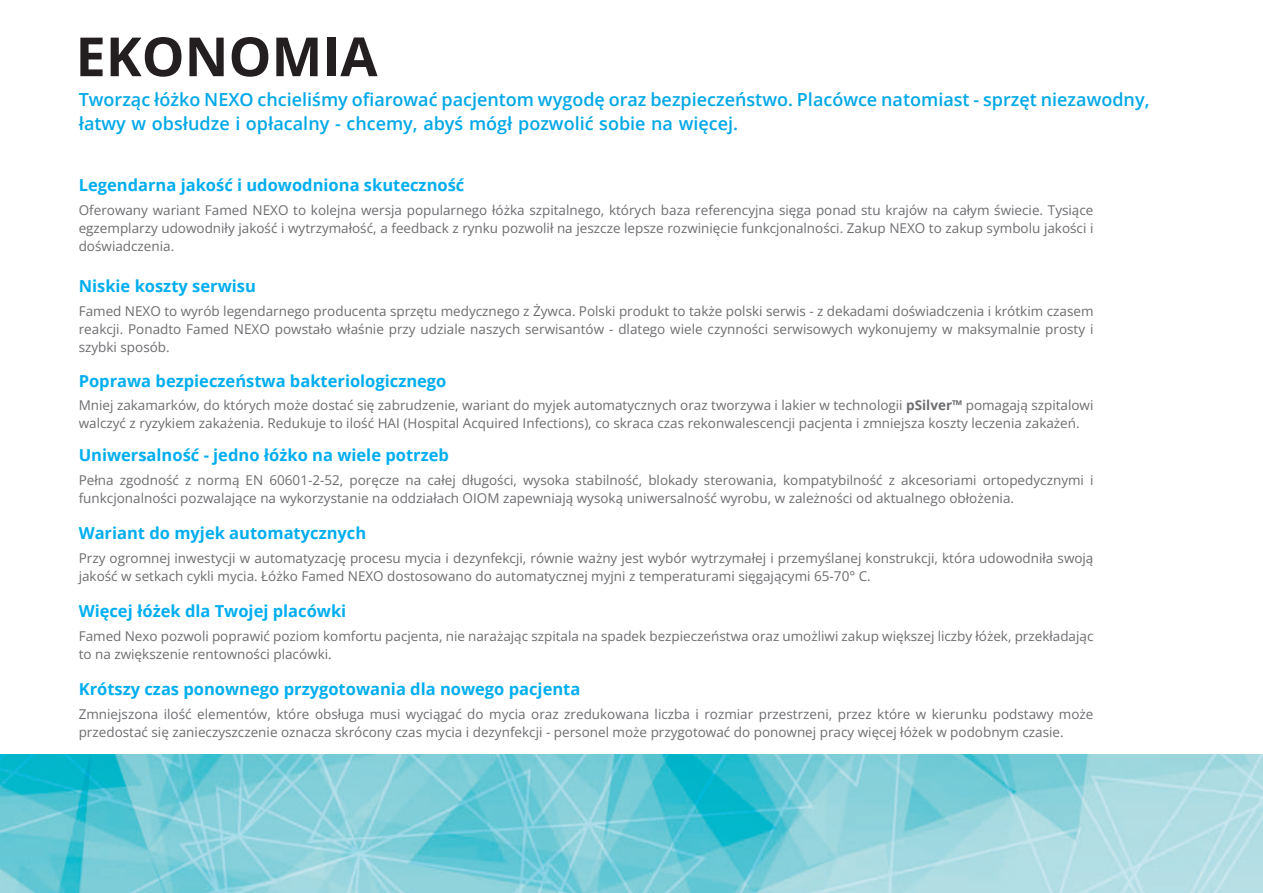
<style>
.page{position:relative;width:1263px;height:893px;background:#fff}
.page>*{position:absolute;margin:0;border:0;box-sizing:border-box;transform-origin:0 0}
.t1{font:700 54px "Open Sans";color:#231f20}
.t2{font:600 18px/24px "Open Sans";color:#00a8e7}
.t3{font:700 16.5px "Open Sans";color:#00aeef}
.t4{font:13.5px/18px "Open Sans";color:#6c6d70}
.s1{font-weight:700}
</style>
<div class="page">
<img style="left:0;top:755px;width:1263px;height:138px">
<h1 class="t1" style="left:76px;top:18px;width:304px">EKONOMIA</h1>
<h2 class="t2" style="left:79px;top:87px;width:1072px">Tworząc łóżko NEXO chcieliśmy ofiarować pacjentom wygodę oraz bezpieczeństwo. Placówce natomiast - sprzęt niezawodny, łatwy w obsłudze i opłacalny - chcemy, abyś mógł pozwolić sobie na więcej.</h2>
<p class="t3" style="left:79px;top:173px;width:387px">Legendarna jakość i udowodniona skuteczność</p>
<p class="t4" style="left:79px;top:201px;width:1016px;text-align:justify">Oferowany wariant Famed NEXO to kolejna wersja popularnego łóżka szpitalnego, których baza referencyjna sięga ponad stu krajów na całym świecie. Tysiące egzemplarzy udowodniły jakość i wytrzymałość, a feedback z rynku pozwolił na jeszcze lepsze rozwinięcie funkcjonalności. Zakup NEXO to zakup symbolu jakości i doświadczenia.</p>
<p class="t3" style="left:79px;top:274px;width:179px">Niskie koszty serwisu</p>
<p class="t4" style="left:79px;top:301px;width:1016px;text-align:justify">Famed NEXO to wyrób legendarnego producenta sprzętu medycznego z Żywca. Polski produkt to także polski serwis - z dekadami doświadczenia i krótkim czasem reakcji. Ponadto Famed NEXO powstało właśnie przy udziale naszych serwisantów - dlatego wiele czynności serwisowych wykonujemy w maksymalnie prosty i szybki sposób.</p>
<p class="t3" style="left:79px;top:369px;width:369px">Poprawa bezpieczeństwa bakteriologicznego</p>
<p class="t4" style="left:79px;top:396px;width:1016px">Mniej zakamarków, do których może dostać się zabrudzenie, wariant do myjek automatycznych oraz tworzywa i lakier w technologii <span class="s1">pSilver™</span> pomagają szpitalowi walczyć z ryzykiem zakażenia. Redukuje to ilość HAI (Hospital Acquired Infections), co skraca czas rekonwalescencji pacjenta i zmniejsza koszty leczenia zakażeń.</p>
<p class="t3" style="left:79px;top:444px;width:372px">Uniwersalność - jedno łóżko na wiele potrzeb</p>
<p class="t4" style="left:79px;top:471px;width:1016px">Pełna zgodność z normą EN 60601-2-52, poręcze na całej długości, wysoka stabilność, blokady sterowania, kompatybilność z akcesoriami ortopedycznymi i funkcjonalności pozwalające na wykorzystanie na oddziałach OIOM zapewniają wysoką uniwersalność wyrobu, w zależności od aktualnego obłożenia.</p>
<p class="t3" style="left:79px;top:522px;width:289px">Wariant do myjek automatycznych</p>
<p class="t4" style="left:79px;top:549px;width:1016px">Przy ogromnej inwestycji w automatyzację procesu mycia i dezynfekcji, równie ważny jest wybór wytrzymałej i przemyślanej konstrukcji, która udowodniła swoją jakość w setkach cykli mycia. Łóżko Famed NEXO dostosowano do automatycznej myjni z temperaturami sięgającymi 65-70° C.</p>
<p class="t3" style="left:79px;top:600px;width:269px">Więcej łóżek dla Twojej placówki</p>
<p class="t4" style="left:79px;top:627px;width:1016px">Famed Nexo pozwoli poprawić poziom komfortu pacjenta, nie narażając szpitala na spadek bezpieczeństwa oraz umożliwi zakup większej liczby łóżek, przekładając to na zwiększenie rentowności placówki.</p>
<p class="t3" style="left:79px;top:678px;width:503px">Krótszy czas ponownego przygotowania dla nowego pacjenta</p>
<p class="t4" style="left:79px;top:705px;width:1016px">Zmniejszona ilość elementów, które obsługa musi wyciągać do mycia oraz zredukowana liczba i rozmiar przestrzeni, przez które w kierunku podstawy może przedostać się zanieczyszczenie oznacza skrócony czas mycia i dezynfekcji - personel może przygotować do ponownej pracy więcej łóżek w podobnym czasie.</p>
</div>
